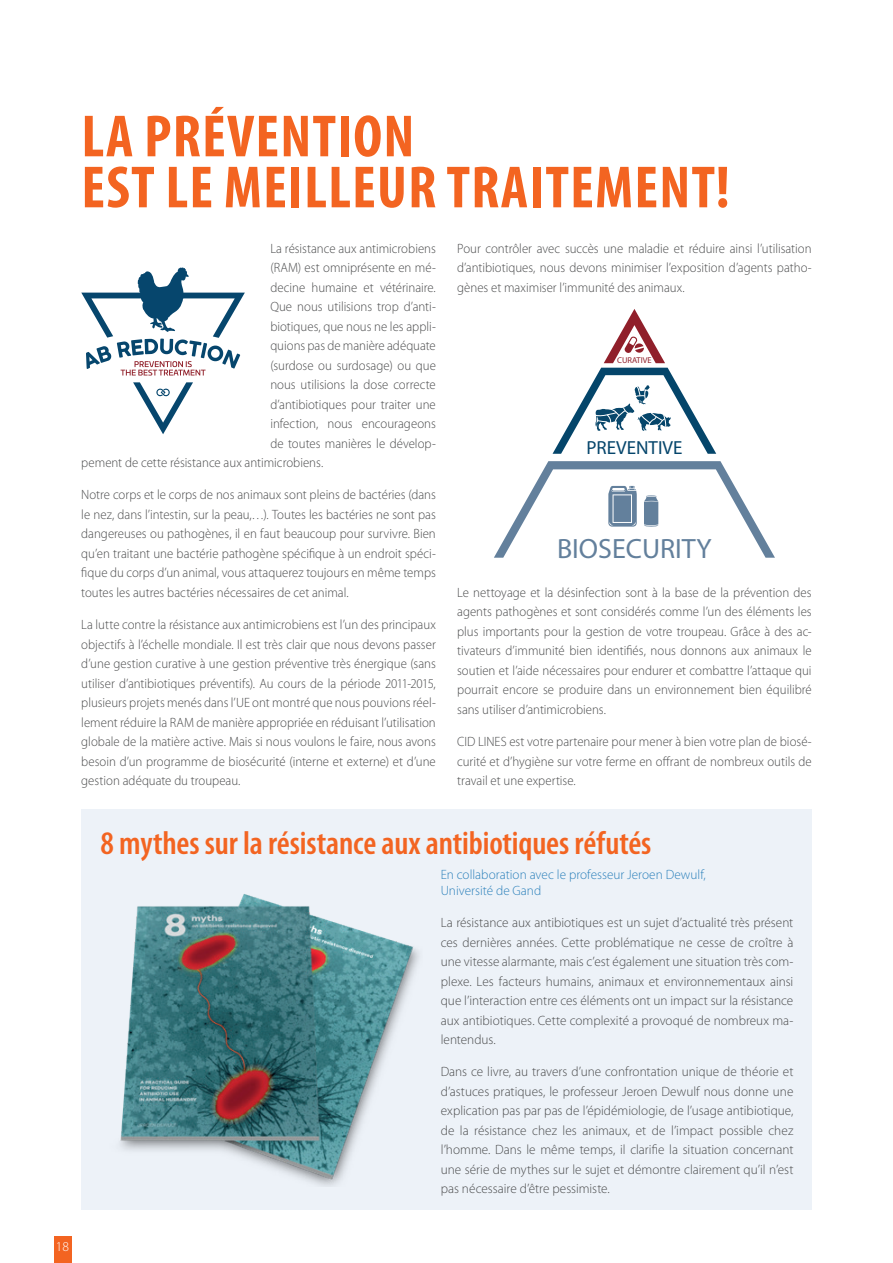
<style>
.page{position:relative;width:893px;height:1263px;background:#fff}
.page>*{position:absolute;margin:0;border:0;box-sizing:border-box;transform-origin:0 0}
.t1{font:700 condensed 60px/51px "Myriad Pro";letter-spacing:.02em;color:#f36421}
.t2{font:600 condensed 33px "Myriad Pro";letter-spacing:-.005em;color:#f36421}
.t3{font:28.05px "Myriad Pro";color:#63809c}
.t4{font:18.9px "Myriad Pro";color:#05456b}
.t5{font:300 13.5px/19.5px "Myriad Pro";color:#4b4c4d;text-align:justify;scale:.95 1}
.t6{font:300 13.5px/19.5px "Myriad Pro";color:#4b4c4d;text-align:justify}
.t7{font:300 13.5px/16.2px "Myriad Pro";color:#2c81bb}
.t8{font:300 13.5px "Myriad Pro";color:#fff}
.t9{font:8.4px "Myriad Pro";color:#901f2a}
</style>
<div class="page">
<div style="left:54px;top:1236px;width:17px;height:27px;background:#f36421"></div>
<svg style="left:133px;top:382px;width:60px;height:52px"></svg>
<svg style="left:81px;top:267px;width:164px;height:108px"></svg>
<svg style="left:494px;top:461px;width:281px;height:97px"></svg>
<svg style="left:553px;top:309px;width:163px;height:145px"></svg>
<div style="left:81px;top:809px;width:731px;height:401px;background:#edf2f8"></div>
<img style="left:120px;top:894px;width:299px;height:292px">
<h1 class="t1" style="left:81px;top:110px;width:650px">LA PRÉVENTION<br>EST LE MEILLEUR TRAITEMENT!</h1>
<p class="t5" style="left:270px;top:239px;width:176px">La résistance aux antimicrobiens</p>
<p class="t5" style="left:270px;top:258px;width:176px">(RAM) est omniprésente en mé-</p>
<p class="t5" style="left:270px;top:278px;width:176px">decine humaine et vétérinaire.</p>
<p class="t5" style="left:270px;top:297px;width:176px">Que nous utilisions trop d’anti-</p>
<p class="t5" style="left:270px;top:317px;width:176px">biotiques, que nous ne les appli-</p>
<p class="t5" style="left:270px;top:336px;width:176px">quions pas de manière adéquate</p>
<p class="t5" style="left:270px;top:356px;width:176px">(surdose ou surdosage) ou que</p>
<p class="t5" style="left:270px;top:375px;width:176px">nous utilisions la dose correcte</p>
<p class="t5" style="left:270px;top:395px;width:176px">d’antibiotiques pour traiter une</p>
<p class="t5" style="left:270px;top:414px;width:176px">infection, nous encourageons</p>
<p class="t5" style="left:270px;top:434px;width:176px">de toutes manières le dévelop-</p>
<p class="t5" style="left:81px;top:453px;width:256px">pement de cette résistance aux antimicrobiens.</p>
<p class="t5" style="left:81px;top:485px;width:375px">Notre corps et le corps de nos animaux sont pleins de bactéries (dans le nez, dans l’intestin, sur la peau,…). Toutes les bactéries ne sont pas dangereuses ou pathogènes, il en faut beaucoup pour survivre. Bien qu’en traitant une bactérie pathogène spécifique à un endroit spéci&shy;fique du corps d’un animal, vous attaquerez toujours en même temps toutes les autres bactéries nécessaires de cet animal.</p>
<p class="t5" style="left:81px;top:615px;width:375px">La lutte contre la résistance aux antimicrobiens est l’un des principaux objectifs à l’échelle mondiale. Il est très clair que nous devons passer d’une gestion curative à une gestion préventive très énergique (sans utiliser d’antibiotiques préventifs). Au cours de la période 2011-2015, plusieurs projets menés dans l’UE ont montré que nous pouvions réel&shy;lement réduire la RAM de manière appropriée en réduisant l’utilisation globale de la matière active. Mais si nous voulons le faire, nous avons besoin d’un programme de biosécurité (interne et externe) et d’une gestion adéquate du troupeau.</p>
<p class="t5" style="left:457px;top:239px;width:375px">Pour contrôler avec succès une maladie et réduire ainsi l’utilisation d’antibiotiques, nous devons minimiser l’exposition d’agents patho&shy;gènes et maximiser l’immunité des animaux.</p>
<p class="t9" style="left:617px;top:356px;width:36px">CURATIVE</p>
<h3 class="t4" style="left:586px;top:437px;width:98px">PREVENTIVE</h3>
<h3 class="t3" style="left:557px;top:533px;width:156px">BIOSECURITY</h3>
<p class="t5" style="left:457px;top:583px;width:375px">Le nettoyage et la désinfection sont à la base de la prévention des agents pathogènes et sont considérés comme l’un des éléments les plus importants pour la gestion de votre troupeau. Grâce à des ac&shy;tivateurs d’immunité bien identifiés, nous donnons aux animaux le soutien et l’aide nécessaires pour endurer et combattre l’attaque qui pourrait encore se produire dans un environnement bien équilibré sans utiliser d’antimicrobiens.</p>
<p class="t5" style="left:457px;top:732px;width:375px">CID LINES est votre partenaire pour mener à bien votre plan de biosé&shy;curité et d’hygiène sur votre ferme en offrant de nombreux outils de travail et une expertise.</p>
<h2 class="t2" style="left:101px;top:825px;width:552px">8 mythes sur la résistance aux antibiotiques réfutés</h2>
<p class="t7" style="left:441px;top:866px;width:266px">En collaboration avec le professeur Jeroen Dewulf,<br>Université de Gand</p>
<p class="t6" style="left:441px;top:913px;width:354px">La résistance aux antibiotiques est un sujet d’actualité très présent ces dernières années. Cette problématique ne cesse de croître à une vitesse alarmante, mais c’est également une situation très com&shy;plexe. Les facteurs humains, animaux et environnementaux ainsi que l’interaction entre ces éléments ont un impact sur la résistance aux antibiotiques. Cette complexité a provoqué de nombreux ma&shy;lentendus.</p>
<p class="t6" style="left:441px;top:1062px;width:354px">Dans ce livre, au travers d’une confrontation unique de théorie et d’astuces pratiques, le professeur Jeroen Dewulf nous donne une explication pas par pas de l’épidémiologie, de l’usage antibiotique, de la résistance chez les animaux, et de l’impact possible chez l’homme. Dans le même temps, il clarifie la situation concernant une série de mythes sur le sujet et démontre clairement qu’il n’est pas nécessaire d’être pessimiste.</p>
<p class="t8" style="left:56px;top:1239px;width:15px">18</p>
</div>
